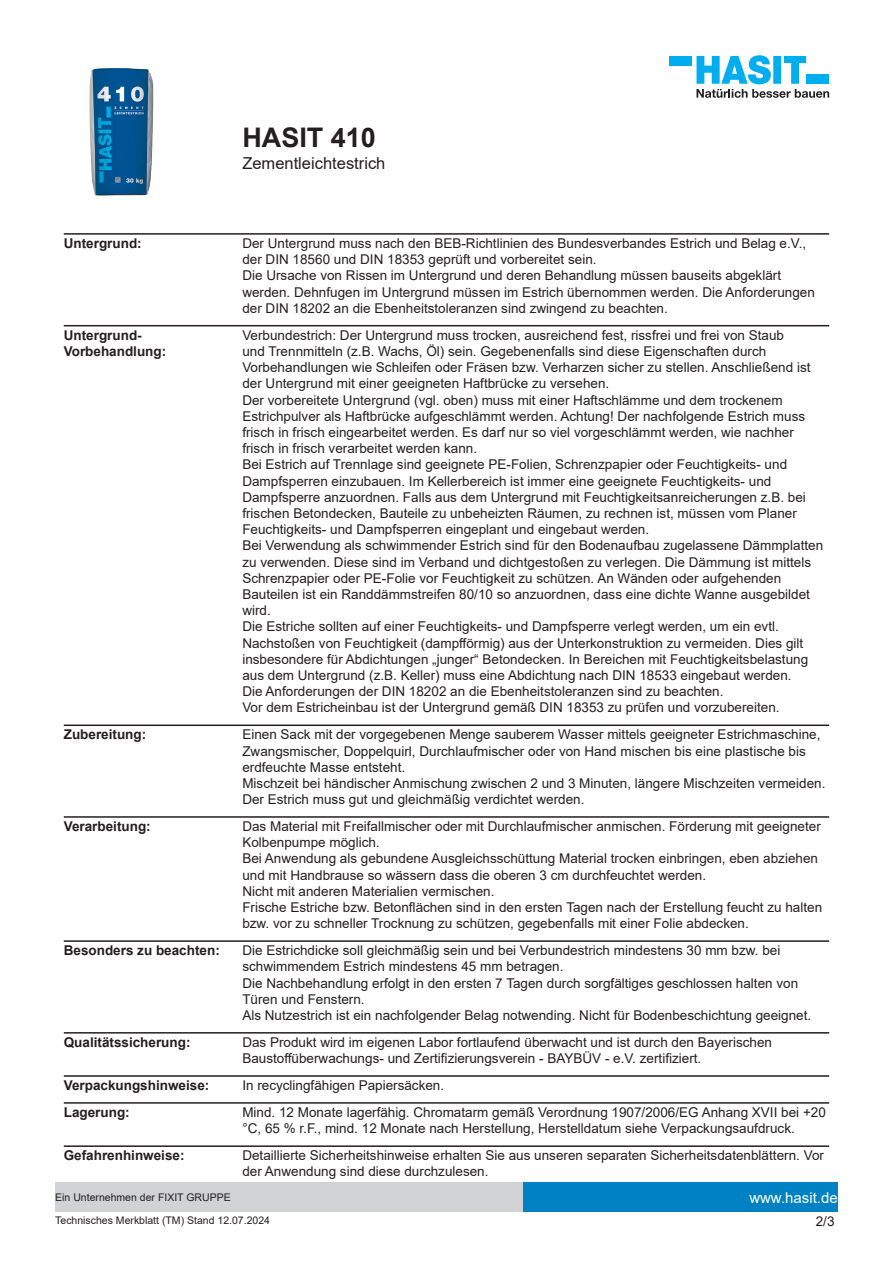
<style>
.page{position:relative;width:893px;height:1263px;background:#fff}
.page>*{position:absolute;margin:0;border:0;box-sizing:border-box;transform-origin:0 0}
.t1{font:700 27px "Arial";color:#231f20}
.t2{font:16.5px "Arial";color:#231f20}
.t3{font:15px "Arial";color:#fff}
.t4{font:13.5px/16.2px "Arial";color:#231f20}
.t5{font:700 13.5px/16.2px "Arial";color:#231f20}
.t6{font:10.5px "Arial";color:#231f20}
</style>
<div class="page">
<img style="left:89px;top:68px;width:65px;height:128px">
<div style="left:669px;top:56px;width:23px;height:10px;background:#00aeef"></div>
<svg style="left:696px;top:55px;width:133px;height:43px"></svg>
<div style="left:523px;top:1182px;width:315px;height:30px;background:#0081c3"></div>
<div style="left:55px;top:1182px;width:468px;height:30px;background:#d1d2d4"></div>
<hr style="left:64px;top:233px;width:765px;height:2px;background:#231f20">
<hr style="left:64px;top:325px;width:765px;height:1px;background:#231f20">
<hr style="left:64px;top:724px;width:765px;height:2px;background:#231f20">
<hr style="left:64px;top:816px;width:765px;height:2px;background:#231f20">
<hr style="left:64px;top:940px;width:765px;height:2px;background:#231f20">
<hr style="left:64px;top:1032px;width:765px;height:1px;background:#231f20">
<hr style="left:64px;top:1075px;width:765px;height:2px;background:#231f20">
<hr style="left:64px;top:1102px;width:765px;height:2px;background:#231f20">
<hr style="left:64px;top:1145px;width:765px;height:2px;background:#231f20">
<h1 class="t1" style="left:242px;top:119px;width:135px">HASIT 410</h1>
<p class="t2" style="left:242px;top:152px;width:145px">Zementleichtestrich</p>
<p class="t5" style="left:64px;top:235px;width:79px">Untergrund:</p>
<p class="t4" style="left:242px;top:235px;width:574px">Der Untergrund muss nach den BEB-Richtlinien des Bundesverbandes Estrich und Belag e.V., der DIN 18560 und DIN 18353 geprüft und vorbereitet sein.<br>Die Ursache von Rissen im Untergrund und deren Behandlung müssen bauseits abgeklärt werden. Dehnfugen im Untergrund müssen im Estrich übernommen werden. Die Anforderungen der DIN 18202 an die Ebenheitstoleranzen sind zwingend zu beachten.</p>
<p class="t5" style="left:64px;top:327px;width:104px">Untergrund-<br>Vorbehandlung:</p>
<p class="t4" style="left:242px;top:327px;width:582px">Verbundestrich: Der Untergrund muss trocken, ausreichend fest, rissfrei und frei von Staub<br>und Trennmitteln (z.B. Wachs, Öl) sein. Gegebenenfalls sind diese Eigenschaften durch Vorbehandlungen wie Schleifen oder Fräsen bzw. Verharzen sicher zu stellen. Anschließend ist der Untergrund mit einer geeigneten Haftbrücke zu versehen.<br>Der vorbereitete Untergrund (vgl. oben) muss mit einer Haftschlämme und dem trockenem Estrichpulver als Haftbrücke aufgeschlämmt werden. Achtung! Der nachfolgende Estrich muss frisch in frisch eingearbeitet werden. Es darf nur so viel vorgeschlämmt werden, wie nachher frisch in frisch verarbeitet werden kann.<br>Bei Estrich auf Trennlage sind geeignete PE-Folien, Schrenzpapier oder Feuchtigkeits- und Dampfsperren einzubauen. Im Kellerbereich ist immer eine geeignete Feuchtigkeits- und Dampfsperre anzuordnen. Falls aus dem Untergrund mit Feuchtigkeitsanreicherungen z.B. bei frischen Betondecken, Bauteile zu unbeheizten Räumen, zu rechnen ist, müssen vom Planer Feuchtigkeits- und Dampfsperren eingeplant und eingebaut werden.<br>Bei Verwendung als schwimmender Estrich sind für den Bodenaufbau zugelassene Dämmplatten zu verwenden. Diese sind im Verband und dichtgestoßen zu verlegen. Die Dämmung ist mittels Schrenzpapier oder PE-Folie vor Feuchtigkeit zu schützen. An Wänden oder aufgehenden Bauteilen ist ein Randdämmstreifen 80/10 so anzuordnen, dass eine dichte Wanne ausgebildet wird.<br>Die Estriche sollten auf einer Feuchtigkeits- und Dampfsperre verlegt werden, um ein evtl.<br>Nachstoßen von Feuchtigkeit (dampfförmig) aus der Unterkonstruktion zu vermeiden. Dies gilt insbesondere für Abdichtungen „junger“ Betondecken. In Bereichen mit Feuchtigkeitsbelastung aus dem Untergrund (z.B. Keller) muss eine Abdichtung nach DIN 18533 eingebaut werden.<br>Die Anforderungen der DIN 18202 an die Ebenheitstoleranzen sind zu beachten.<br>Vor dem Estricheinbau ist der Untergrund gemäß DIN 18353 zu prüfen und vorzubereiten.</p>
<p class="t5" style="left:64px;top:727px;width:84px">Zubereitung:</p>
<p class="t4" style="left:242px;top:726px;width:585px">Einen Sack mit der vorgegebenen Menge sauberem Wasser mittels geeigneter Estrichmaschine, Zwangsmischer, Doppelquirl, Durchlaufmischer oder von Hand mischen bis eine plastische bis erdfeuchte Masse entsteht.<br>Mischzeit bei händischer Anmischung zwischen 2 und 3 Minuten, längere Mischzeiten vermeiden.<br>Der Estrich muss gut und gleichmäßig verdichtet werden.</p>
<p class="t5" style="left:64px;top:818px;width:89px">Verarbeitung:</p>
<p class="t4" style="left:242px;top:818px;width:581px">Das Material mit Freifallmischer oder mit Durchlaufmischer anmischen. Förderung mit geeigneter Kolbenpumpe möglich.<br>Bei Anwendung als gebundene Ausgleichsschüttung Material trocken einbringen, eben abziehen und mit Handbrause so wässern dass die oberen 3 cm durchfeuchtet werden.<br>Nicht mit anderen Materialien vermischen.<br>Frische Estriche bzw. Betonflächen sind in den ersten Tagen nach der Erstellung feucht zu halten bzw. vor zu schneller Trocknung zu schützen, gegebenfalls mit einer Folie abdecken.</p>
<p class="t5" style="left:64px;top:942px;width:158px">Besonders zu beachten:</p>
<p class="t4" style="left:242px;top:942px;width:570px">Die Estrichdicke soll gleichmäßig sein und bei Verbundestrich mindestens 30 mm bzw. bei schwimmendem Estrich mindestens 45 mm betragen.<br>Die Nachbehandlung erfolgt in den ersten 7 Tagen durch sorgfältiges geschlossen halten von Türen und Fenstern.<br>Als Nutzestrich ist ein nachfolgender Belag notwending. Nicht für Bodenbeschichtung geeignet.</p>
<p class="t5" style="left:64px;top:1034px;width:128px">Qualitätssicherung:</p>
<p class="t4" style="left:242px;top:1034px;width:531px">Das Produkt wird im eigenen Labor fortlaufend überwacht und ist durch den Bayerischen<br>Baustoffüberwachungs- und Zertifizierungsverein - BAYBÜV - e.V. zertifiziert.</p>
<p class="t5" style="left:64px;top:1077px;width:147px">Verpackungshinweise:</p>
<p class="t4" style="left:242px;top:1077px;width:203px">In recyclingfähigen Papiersäcken.</p>
<p class="t5" style="left:64px;top:1104px;width:68px">Lagerung:</p>
<p class="t4" style="left:242px;top:1104px;width:585px">Mind. 12 Monate lagerfähig. Chromatarm gemäß Verordnung 1907/2006/EG Anhang XVII bei +20 °C, 65 % r.F., mind. 12 Monate nach Herstellung, Herstelldatum siehe Verpackungsaufdruck.</p>
<p class="t5" style="left:64px;top:1147px;width:122px">Gefahrenhinweise:</p>
<p class="t4" style="left:242px;top:1147px;width:583px">Detaillierte Sicherheitshinweise erhalten Sie aus unseren separaten Sicherheitsdatenblättern. Vor der Anwendung sind diese durchzulesen.</p>
<p class="t6" style="left:55px;top:1190px;width:177px">Ein Unternehmen der FIXIT GRUPPE</p>
<p class="t3" style="left:749px;top:1187px;width:90px">www.hasit.de</p>
<p class="t6" style="left:55px;top:1213px;width:216px">Technisches Merkblatt (TM) Stand 12.07.2024</p>
<p class="t4" style="left:816px;top:1213px;width:20px">2/3</p>
</div>
